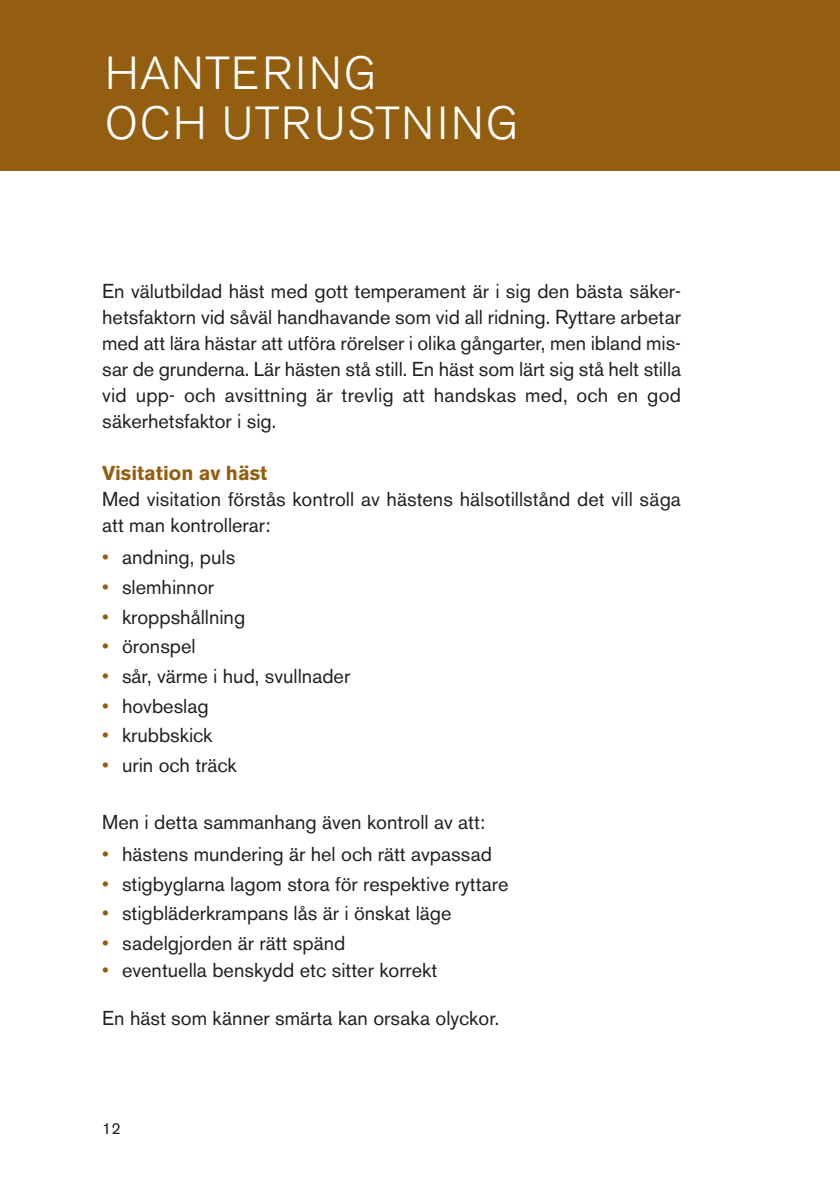
<style>
.page{position:relative;width:840px;height:1191px;background:#fff}
.page>*{position:absolute;margin:0;border:0;box-sizing:border-box;transform-origin:0 0}
.t1{font:300 46px/50px "Akzidenz Grotesk BE";letter-spacing:.05em;color:#fff}
.t2{font:20px/26px "Akzidenz Grotesk BE";color:#231f20;text-align:justify}
.t3{font:700 20px "Akzidenz Grotesk BE";color:#945e10}
.t4{font:16px "Akzidenz Grotesk BE";color:#231f20}
.s1{color:#945e10}
</style>
<div class="page">
<div style="left:0;top:0;width:839px;height:170px;background:#945e10"></div>
<h1 class="t1" style="left:105px;top:53px;width:415px">HANTERING<br>OCH UTRUSTNING</h1>
<p class="t2" style="left:102px;top:280px;width:580px">En välutbildad häst med gott temperament är i sig den bästa säker&shy;hetsfaktorn vid såväl handhavande som vid all ridning. Ryttare arbetar med att lära hästar att utföra rörelser i olika gångarter, men ibland mis&shy;sar de grunderna. Lär hästen stå still. En häst som lärt sig stå helt stilla vid upp- och avsittning är trevlig att handskas med, och en god säkerhetsfaktor i sig.</p>
<p class="t3" style="left:102px;top:465px;width:166px">Visitation av häst</p>
<p class="t2" style="left:102px;top:488px;width:580px">Med visitation förstås kontroll av hästens hälsotillstånd det vill säga att man kontrollerar:</p>
<p class="t2" style="left:102px;top:546px;width:134px"><span class="s1">•</span> andning, puls</p>
<p class="t2" style="left:102px;top:576px;width:113px"><span class="s1">•</span> slemhinnor</p>
<p class="t2" style="left:102px;top:606px;width:144px"><span class="s1">•</span> kroppshållning</p>
<p class="t2" style="left:102px;top:635px;width:95px"><span class="s1">•</span> öronspel</p>
<p class="t2" style="left:102px;top:665px;width:249px"><span class="s1">•</span> sår, värme i hud, svullnader</p>
<p class="t2" style="left:102px;top:695px;width:108px"><span class="s1">•</span> hovbeslag</p>
<p class="t2" style="left:102px;top:724px;width:112px"><span class="s1">•</span> krubbskick</p>
<p class="t2" style="left:102px;top:754px;width:136px"><span class="s1">•</span> urin och träck</p>
<p class="t2" style="left:102px;top:810px;width:384px">Men i detta sammanhang även kontroll av att:</p>
<p class="t2" style="left:102px;top:843px;width:391px"><span class="s1">•</span> hästens mundering är hel och rätt avpassad</p>
<p class="t2" style="left:102px;top:873px;width:408px"><span class="s1">•</span> stigbyglarna lagom stora för respektive ryttare</p>
<p class="t2" style="left:102px;top:902px;width:350px"><span class="s1">•</span> stigbläderkrampans lås är i önskat läge</p>
<p class="t2" style="left:102px;top:932px;width:244px"><span class="s1">•</span> sadelgjorden är rätt spänd</p>
<p class="t2" style="left:102px;top:959px;width:336px"><span class="s1">•</span> eventuella benskydd etc sitter korrekt</p>
<p class="t2" style="left:102px;top:1007px;width:398px">En häst som känner smärta kan orsaka olyckor.</p>
<p class="t4" style="left:102px;top:1123px;width:20px">12</p>
</div>
